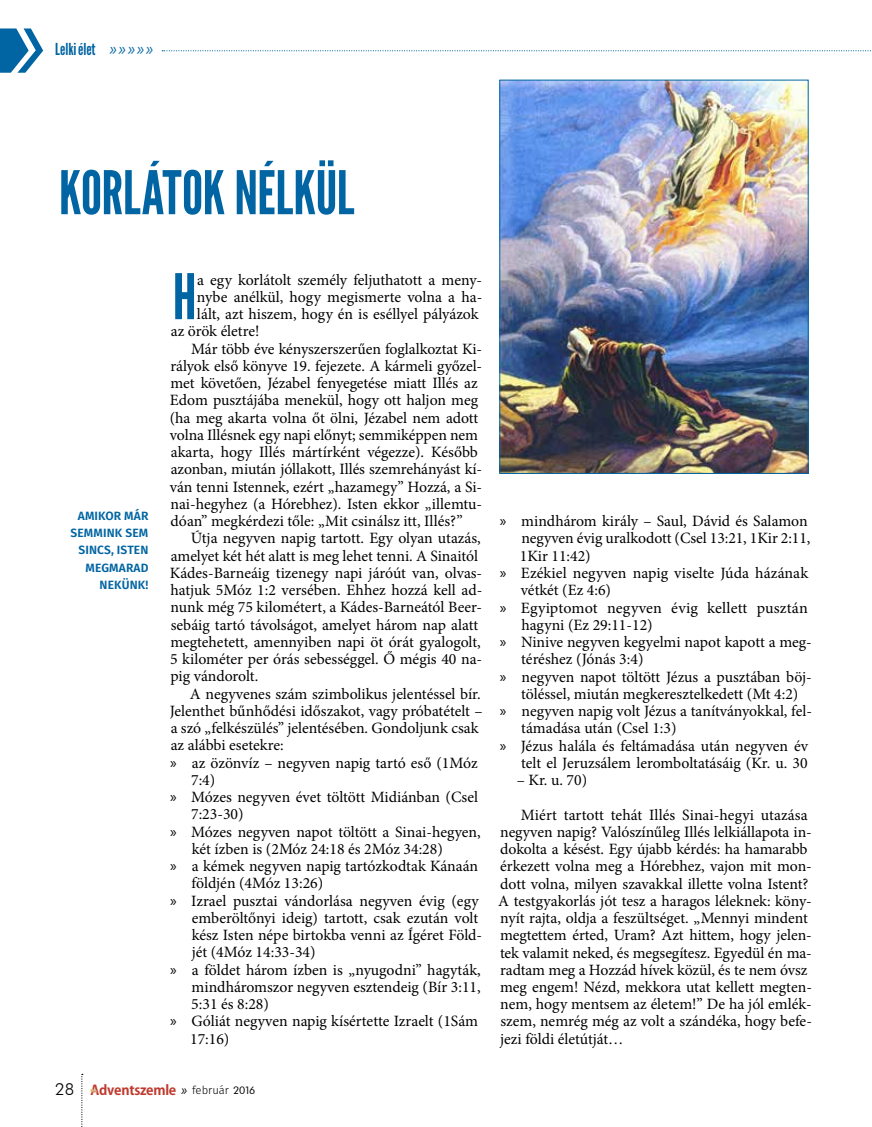
<style>
.page{position:relative;width:872px;height:1127px;background:#fff}
.page>*{position:absolute;margin:0;border:0;box-sizing:border-box;transform-origin:0 0}
.t1{font:62.7px "League Gothic";color:#0065a2}
.t2{font:60px "League Gothic";letter-spacing:-.005em;color:#0065a2}
.t3{font:16.5px "League Gothic";color:#0065a2}
.t4{font:15.75px/17.2px "Minion Pro";letter-spacing:-.005em;color:#000}
.t5{font:700 13.5px "Koz Go Pr 6 N";letter-spacing:-.02em;color:#be3a2e}
.t6{font:600 12px/17.2px "Fira Sans";letter-spacing:.01em;color:#0065a2;text-align:right}
.s1{font-family:"Koz Go Pr 6 N"}
.s2{font-family:"Myriad Pro"}
.s3{font-family:"Futura BT";font-weight:300;font-size:16.5px;color:#000}
.s4{font-weight:400;color:#000}
.s5{font-family:"Fira Sans";font-weight:300;font-size:11.25px;color:#000}
.s6{font-family:"Futura BT";font-weight:400;font-size:10.5px;color:#000}
</style>
<div class="page">
<svg style="left:162px;top:50px;width:709px;height:1px"></svg>
<svg style="left:0;top:28px;width:43px;height:45px"></svg>
<img style="left:501px;top:82px;width:305px;height:390px">
<div style="left:499px;top:80px;width:309px;height:394px;border:1px solid #0065a2"></div>
<svg style="left:81px;top:1074px;width:2px;height:53px"></svg>
<svg style="left:91px;top:1088px;width:6px;height:4px"></svg>
<p class="t3" style="left:55px;top:40px;width:99px">LELKI ÉLET <span class="s1">» » » » »</span></p>
<h2 class="t2" style="left:59px;top:157px;width:297px">KORLÁTOK NÉLKÜL</h2>
<p class="t6" style="left:71px;top:507px;width:80px">AM IKOR MÁR<br>SEMMINK SEM<br>SINCS, ISTEN<br>MEGMARAD<br>NEKÜNK!</p>
<h1 class="t1" style="left:173px;top:259px;width:25px">H</h1>
<p class="t4" style="left:197px;top:271px;width:287px">a egy korlátolt személy feljuthatott a men -</p>
<p class="t4" style="left:197px;top:288px;width:287px">nybe anélkül, hogy megismerte volna a ha-</p>
<p class="t4" style="left:197px;top:306px;width:283px">lált, azt hiszem, hogy én is eséllyel pályázok</p>
<p class="t4" style="left:171px;top:323px;width:90px">az örök életre!</p>
<p class="t4" style="left:191px;top:340px;width:292px">Már több éve kényszerszerűen foglalkoztat Ki-</p>
<p class="t4" style="left:170px;top:357px;width:313px">rályok első könyve 19. fejezete. A kármeli győzel-</p>
<p class="t4" style="left:170px;top:375px;width:309px">met követően, Jézabel fenyegetése miatt Illés az</p>
<p class="t4" style="left:170px;top:392px;width:310px">Edom pusztájába menekül, hogy ott haljon meg</p>
<p class="t4" style="left:170px;top:409px;width:310px">(ha meg akarta volna őt ölni, Jézabel nem adott</p>
<p class="t4" style="left:170px;top:426px;width:310px">volna Illésnek egy napi előnyt; semmiképpen nem</p>
<p class="t4" style="left:171px;top:444px;width:309px">akarta, hogy Illés mártírként végezze). Később</p>
<p class="t4" style="left:171px;top:461px;width:313px">azonban, miután jóllakott, Illés szemrehányást kí-</p>
<p class="t4" style="left:170px;top:478px;width:314px">ván tenni Istennek, ezért „hazamegy” Hozzá, a Si-</p>
<p class="t4" style="left:170px;top:495px;width:313px">nai-hegyhez (a Hórebhez). Isten ekkor „illemtu-</p>
<p class="t4" style="left:171px;top:512px;width:294px">dóan” megkérdezi tőle: „Mit csinálsz itt, Illés?”</p>
<p class="t4" style="left:191px;top:530px;width:291px">Útja negyven napig tartott. Egy olyan utazás,</p>
<p class="t4" style="left:171px;top:547px;width:309px">amelyet két hét alatt is meg lehet tenni. A Sinaitól</p>
<p class="t4" style="left:170px;top:564px;width:314px">Kádes-Barneáig tizenegy napi járóút van, olvas-</p>
<p class="t4" style="left:170px;top:581px;width:313px">hatjuk 5Móz 1:2 versében. Ehhez hozzá kell ad-</p>
<p class="t4" style="left:170px;top:599px;width:311px">nunk még 75 kilométert, a Kádes-Barneától Beer-</p>
<p class="t4" style="left:171px;top:616px;width:309px">sebáig tartó távolságot, amelyet három nap alatt</p>
<p class="t4" style="left:170px;top:633px;width:312px">megtehetett, amennyiben napi öt órát gyalogolt,</p>
<p class="t4" style="left:170px;top:650px;width:314px">5 kilométer per órás sebességgel. Ő mégis 40 na-</p>
<p class="t4" style="left:170px;top:668px;width:89px">pig vándorolt.</p>
<p class="t4" style="left:190px;top:685px;width:292px">A negyvenes szám szimbolikus jelentéssel bír.</p>
<p class="t4" style="left:170px;top:702px;width:314px">Jelenthet bűnhődési időszakot, vagy próbatételt –</p>
<p class="t4" style="left:171px;top:719px;width:309px">a szó „felkészülés” jelentésében. Gondoljunk csak</p>
<p class="t4" style="left:171px;top:737px;width:114px">az alábbi esetekre:</p>
<p class="t4" style="left:170px;top:754px;width:309px"><span class="s2">»</span> az özönvíz – negyven napig tartó eső (1Móz</p>
<p class="t4" style="left:191px;top:771px;width:26px">7:4)</p>
<p class="t4" style="left:170px;top:788px;width:309px"><span class="s2">»</span> Mózes negyven évet töltött Midiánban (Csel</p>
<p class="t4" style="left:191px;top:806px;width:54px">7:23-30)</p>
<p class="t4" style="left:170px;top:823px;width:312px"><span class="s2">»</span> Mózes negyven napot töltött a Sinai-hegyen,</p>
<p class="t4" style="left:192px;top:840px;width:252px">két ízben is (2Móz 24:18 és 2Móz 34:28)</p>
<p class="t4" style="left:170px;top:857px;width:309px"><span class="s2">»</span> a kémek negyven napig tartózkodtak Kánaán</p>
<p class="t4" style="left:192px;top:875px;width:133px">földjén (4Móz 13:26)</p>
<p class="t4" style="left:170px;top:892px;width:310px"><span class="s2">»</span> Izrael pusztai vándorlása negyven évig (egy</p>
<p class="t4" style="left:192px;top:909px;width:288px">emberöltőnyi ideig) tartott, csak ezután volt</p>
<p class="t4" style="left:192px;top:926px;width:292px">kész Isten népe birtokba venni az Ígéret Föld-</p>
<p class="t4" style="left:192px;top:944px;width:125px">jét (4Móz 14:33-34)</p>
<p class="t4" style="left:170px;top:961px;width:312px"><span class="s2">»</span> a földet három ízben is „nyugodni” hagyták,</p>
<p class="t4" style="left:192px;top:978px;width:291px">mindháromszor negyven esztendeig (Bír 3:11,</p>
<p class="t4" style="left:191px;top:995px;width:79px">5:31 és 8:28)</p>
<p class="t4" style="left:170px;top:1013px;width:309px"><span class="s2">»</span> Góliát negyven napig kísértette Izraelt (1Sám</p>
<p class="t4" style="left:190px;top:1030px;width:41px">17:16)</p>
<p class="t5" style="left:55px;top:1082px;width:202px"><span class="s3">28</span> Adventszemle <span class="s4">»</span> <span class="s5">február</span> <span class="s6">2016</span></p>
<p class="t4" style="left:499px;top:512px;width:309px"><span class="s2">»</span> mindhárom király – Saul, Dávid és Salamon</p>
<p class="t4" style="left:521px;top:530px;width:290px">negyven évig uralkodott (Csel 13:21, 1Kir 2:11,</p>
<p class="t4" style="left:520px;top:547px;width:72px">1Kir 11:42)</p>
<p class="t4" style="left:500px;top:564px;width:310px"><span class="s2">»</span> Ezékiel negyven napig viselte Júda házának</p>
<p class="t4" style="left:521px;top:582px;width:92px">vétkét (Ez 4:6)</p>
<p class="t4" style="left:500px;top:599px;width:309px"><span class="s2">»</span> Egyiptomot negyven évig kellett pusztán</p>
<p class="t4" style="left:521px;top:616px;width:133px">hagyni (Ez 29:11-12)</p>
<p class="t4" style="left:500px;top:633px;width:314px"><span class="s2">»</span> Ninive negyven kegyelmi napot kapott a meg-</p>
<p class="t4" style="left:521px;top:651px;width:124px">téréshez (Jónás 3:4)</p>
<p class="t4" style="left:500px;top:668px;width:314px"><span class="s2">»</span> negyven napot töltött Jézus a pusztában böj-</p>
<p class="t4" style="left:521px;top:685px;width:279px">töléssel, miután megkeresztelkedett (Mt 4:2)</p>
<p class="t4" style="left:500px;top:702px;width:314px"><span class="s2">»</span> negyven napig volt Jézus a tanítványokkal, fel-</p>
<p class="t4" style="left:521px;top:720px;width:157px">támadása után (Csel 1:3)</p>
<p class="t4" style="left:500px;top:737px;width:310px"><span class="s2">»</span> Jézus halála és feltámadása után negyven év</p>
<p class="t4" style="left:521px;top:754px;width:288px">telt el Jeruzsálem leromboltatásáig (Kr. u. 30</p>
<p class="t4" style="left:517px;top:763px;width:292px;line-height:34.5px">– Kr. u. 70)<br>Miért tartott tehát Illés Sinai-hegyi utazása</p>
<p class="t4" style="left:498px;top:823px;width:315px">negyven napig? Valószínűleg Illés lelkiállapota in&shy;dokolta a késést. Egy újabb kérdés: ha hamarabb érkezett volna meg a Hórebhez, vajon mit mon&shy;dott volna, milyen szavakkal illette volna Istent?<br>A testgyakorlás jót tesz a haragos léleknek: kön - nyít rajta, oldja a feszültséget. „Mennyi mindent megtettem érted, Uram? Azt hittem, hogy jelen&shy;tek valamit neked, és megsegítesz. Egyedül én ma&shy;radtam meg a Hozzád hívek közül, és te nem óvsz meg engem! Nézd, mekkora utat kellett megten&shy;nem, hogy mentsem az életem!” De ha jól emlék&shy;szem, nemrég még az volt a szándéka, hogy befe&shy;jezi földi életútját…</p>
</div>
